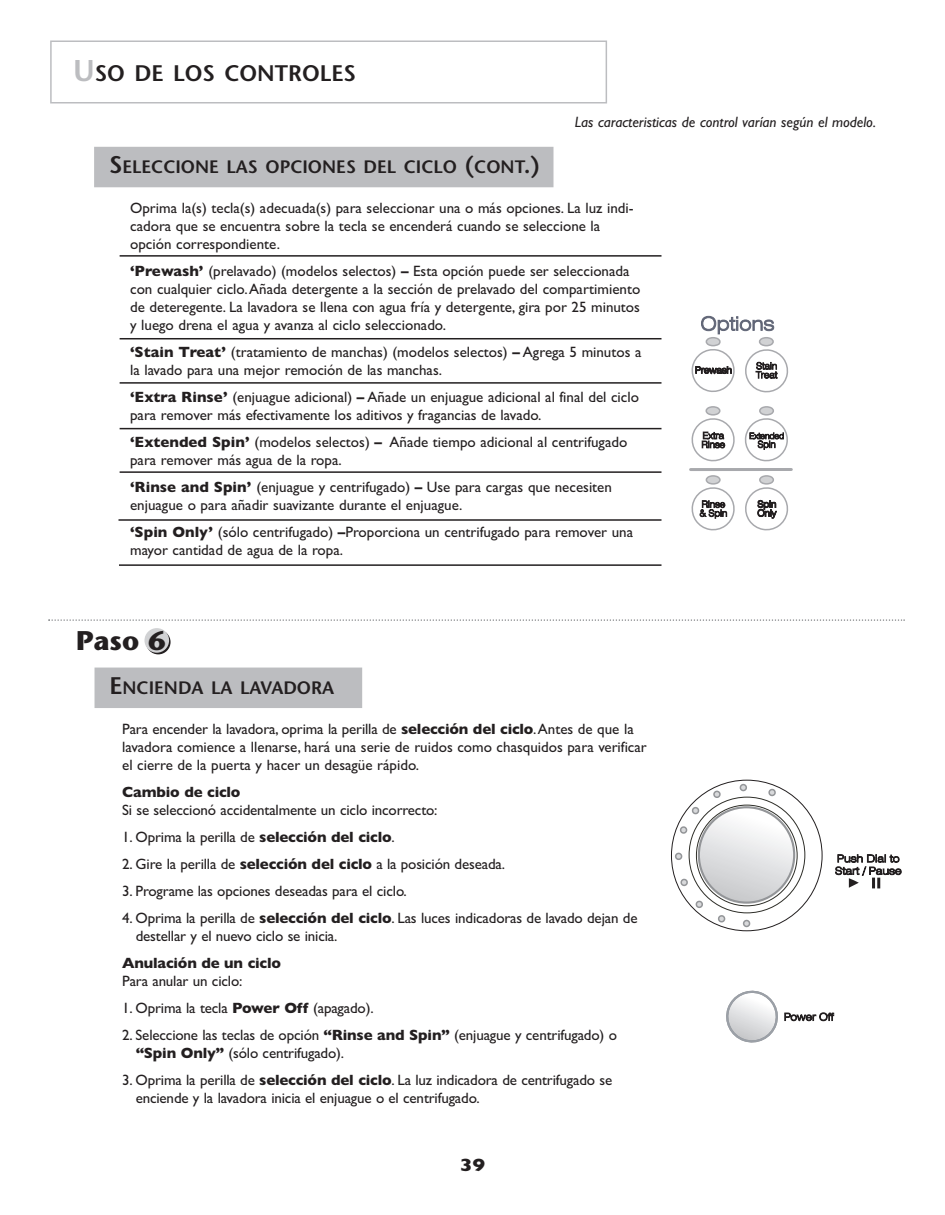
<style>
.page{position:relative;width:945px;height:1215px;background:#fff}
.page>*{position:absolute;margin:0;border:0;box-sizing:border-box;transform-origin:0 0}
.t1{font:700 27px "Stone Sans";color:#231f20}
.t2{font:600 22.5px "Stone Sans";color:#231f20}
.t3{font:600 18px "Stone Sans";color:#231f20}
.t4{font:700 18px "Gill Sans";color:#231f20;scale:1.2 1}
.t5{font:15px/18px "Gill Sans";color:#231f20}
.t6{font:italic 15px "Gill Sans";color:#231f20}
.t7{font:700 15px "Gill Sans";letter-spacing:-.01em;color:#231f20}
.s1{font-size:30px;color:#bcbdc0}
.s2{font-size:24px}
.s3{font-weight:700}
</style>
<div class="page">
<div style="left:50px;top:41px;width:557px;height:63px;border:2px solid #bcbdc0"></div>
<div style="left:96px;top:148px;width:456px;height:38px;background:#bcbdc0"></div>
<div style="left:94px;top:147px;width:460px;height:40px;border:2px solid #bcbdc0"></div>
<hr style="left:120px;top:255px;width:542px;height:2px;background:#231f20">
<hr style="left:120px;top:338px;width:542px;height:1px;background:#231f20">
<hr style="left:120px;top:382px;width:542px;height:2px;background:#231f20">
<hr style="left:120px;top:428px;width:542px;height:1px;background:#231f20">
<hr style="left:120px;top:471px;width:542px;height:2px;background:#231f20">
<hr style="left:691px;top:468px;width:100px;height:3px;background:#a8a9ad">
<svg style="left:691px;top:475px;width:44px;height:56px"></svg>
<svg style="left:745px;top:475px;width:44px;height:56px"></svg>
<svg style="left:691px;top:406px;width:44px;height:56px"></svg>
<svg style="left:744px;top:406px;width:44px;height:56px"></svg>
<svg style="left:691px;top:316px;width:98px;height:77px"></svg>
<svg style="left:835px;top:854px;width:67px;height:34px"></svg>
<svg style="left:671px;top:779px;width:152px;height:153px"></svg>
<svg style="left:726px;top:990px;width:108px;height:53px"></svg>
<svg style="left:48px;top:619px;width:857px;height:2px"></svg>
<div style="left:96px;top:669px;width:265px;height:38px;background:#bcbdc0"></div>
<div style="left:95px;top:668px;width:267px;height:40px;border:2px solid #bcbdc0"></div>
<svg style="left:146px;top:630px;width:25px;height:24px"></svg>
<div style="left:144px;top:628px;width:25px;height:25px;background:#d1d2d4;border-radius:50%"></div>
<hr style="left:118px;top:519px;width:544px;height:2px;background:#231f20">
<hr style="left:119px;top:564px;width:543px;height:2px;background:#231f20">
<h2 class="t2" style="left:73px;top:64px;width:285px"><span class="s1">U</span>SO DE LOS CONTROLES</h2>
<p class="t6" style="left:575px;top:114px;width:303px">Las caracteristicas de control varían según el modelo.</p>
<p class="t3" style="left:109px;top:160px;width:433px"><span class="s2">S</span>ELECCIONE LAS OPCIONES DEL CICLO <span class="s2">(</span>CONT<span class="s2">.)</span></p>
<p class="t5" style="left:130px;top:199px;width:505px">Oprima la(s) tecla(s) adecuada(s) para seleccionar una o más opciones. La luz indi&shy;cadora que se encuentra sobre la tecla se encenderá cuando se seleccione la opción correspondiente.</p>
<p class="t5" style="left:130px;top:262px;width:512px"><span class="s3">‘Prewash’</span> (prelavado) (modelos selectos) <span class="s3">–</span> Esta opción puede ser seleccionada con cualquier ciclo.Añada detergente a la sección de prelavado del compartimiento de deteregente. La lavadora se llena con agua fría y detergente, gira por 25 minutos y luego drena el agua y avanza al ciclo seleccionado.</p>
<p class="t5" style="left:130px;top:343px;width:513px"><span class="s3">‘Stain Treat’</span> (tratamiento de manchas) (modelos selectos) <span class="s3">–</span> Agrega 5 minutos a la lavado para una mejor remoción de las manchas.</p>
<p class="t5" style="left:130px;top:388px;width:510px"><span class="s3">‘Extra Rinse’</span> (enjuague adicional) <span class="s3">–</span> Añade un enjuague adicional al final del ciclo para remover más efectivamente los aditivos y fragancias de lavado.</p>
<p class="t5" style="left:130px;top:433px;width:499px"><span class="s3">‘Extended Spin’</span> (modelos selectos) <span class="s3">–</span> Añade tiempo adicional al centrifugado para remover más agua de la ropa.</p>
<p class="t5" style="left:130px;top:478px;width:483px"><span class="s3">‘Rinse and Spin’</span> (enjuague y centrifugado) <span class="s3">–</span> Use para cargas que necesiten enjuague o para añadir suavizante durante el enjuague.</p>
<p class="t5" style="left:130px;top:523px;width:505px"><span class="s3">‘Spin Only’</span> (sólo centrifugado) <span class="s3">–</span>Proporciona un centrifugado para remover una mayor cantidad de agua de la ropa.</p>
<h1 class="t1" style="left:76px;top:630px;width:91px">Paso 6</h1>
<p class="t3" style="left:110px;top:681px;width:226px"><span class="s2">E</span>NCIENDA LA LAVADORA</p>
<p class="t5" style="left:122px;top:720px;width:526px">Para encender la lavadora, oprima la perilla de <span class="s3">selección del ciclo</span>.Antes de que la lavadora comience a llenarse, hará una serie de ruidos como chasquidos para verificar el cierre de la puerta y hacer un desagüe rápido.</p>
<p class="t7" style="left:122px;top:783px;width:120px">Cambio de ciclo</p>
<p class="t5" style="left:122px;top:801px;width:317px">Si se seleccionó accidentalmente un ciclo incorrecto:</p>
<p class="t5" style="left:122px;top:828px;width:274px">1. Oprima la perilla de <span class="s3">selección del ciclo</span>.</p>
<p class="t5" style="left:122px;top:855px;width:384px">2. Gire la perilla de <span class="s3">selección del ciclo</span> a la posición deseada.</p>
<p class="t5" style="left:122px;top:882px;width:286px">3. Programe las opciones deseadas para el ciclo.</p>
<p class="t5" style="left:136px;top:909px;width:503px;text-indent:-13px">4. Oprima la perilla de <span class="s3">selección del ciclo</span>. Las luces indicadoras de lavado dejan de destellar y el nuevo ciclo se inicia.</p>
<p class="t7" style="left:122px;top:954px;width:160px">Anulación de un ciclo</p>
<p class="t5" style="left:122px;top:972px;width:122px">Para anular un ciclo:</p>
<p class="t5" style="left:122px;top:999px;width:253px">1. Oprima la tecla <span class="s3">Power Off</span> (apagado).</p>
<p class="t5" style="left:136px;top:1026px;width:483px;text-indent:-13px">2. Seleccione las teclas de opción <span class="s3">“Rinse and Spin”</span> (enjuague y centrifugado) o <span class="s3">“Spin Only”</span> (sólo centrifugado).</p>
<p class="t5" style="left:136px;top:1071px;width:478px;text-indent:-13px">3. Oprima la perilla de <span class="s3">selección del ciclo</span>. La luz indicadora de centrifugado se enciende y la lavadora inicia el enjuague o el centrifugado.</p>
<p class="t4" style="left:460px;top:1154px;width:23px">39</p>
</div>
